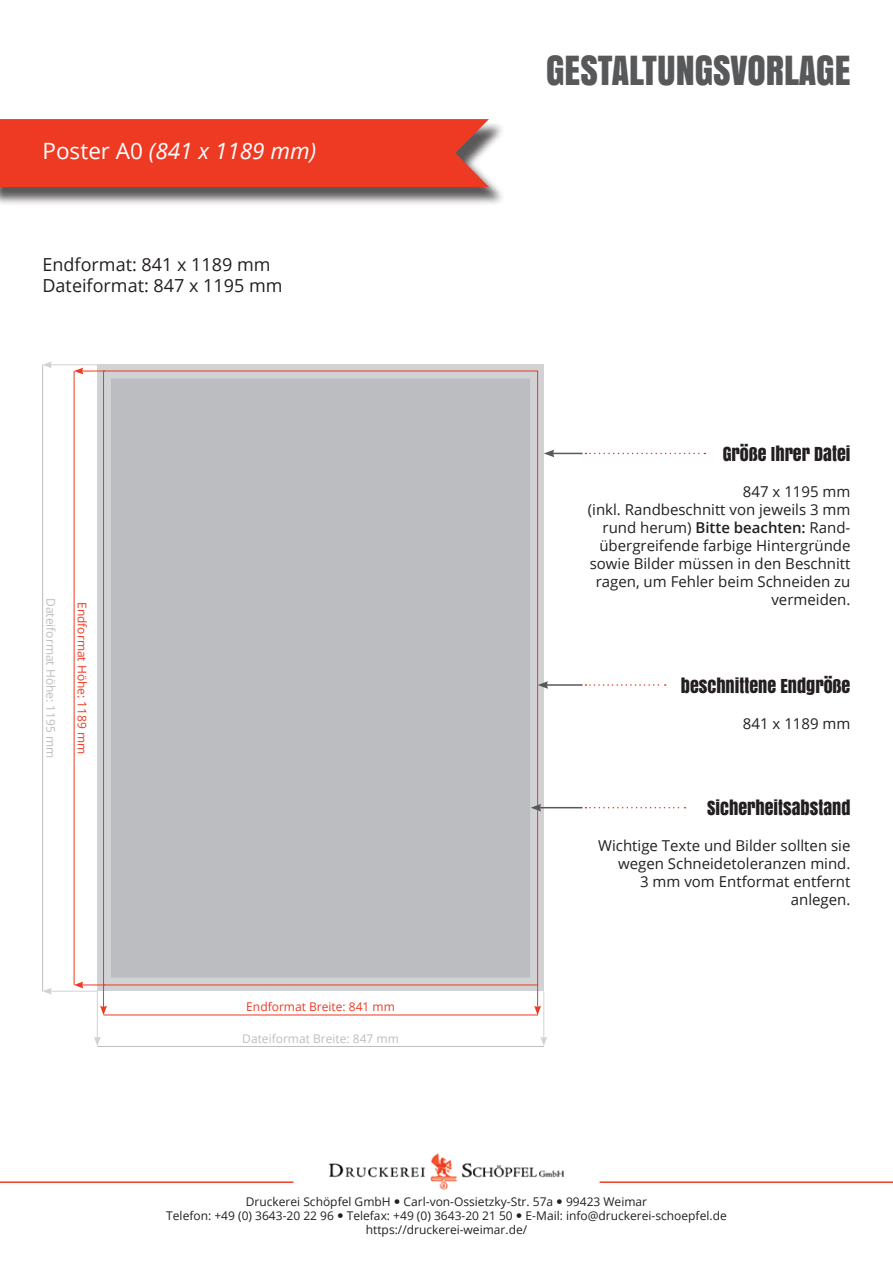
<style>
.page{position:relative;width:893px;height:1263px;background:#fff}
.page>*{position:absolute;margin:0;border:0;box-sizing:border-box;transform-origin:0 0}
.t1{font:37.5px "Anton";color:#57585a}
.t2{font:italic 22.5px "Open Sans";color:#fff}
.t3{font:18px "Anton";color:#231f20}
.t4{font:18px/21.6px "Open Sans";color:#231f20}
.t5{font:15px/18px "Open Sans";color:#231f20;text-align:right}
.t6{font:12px/14.4px "Open Sans";color:#231f20;text-align:center}
.t7{font:12px "Open Sans";color:#bcbdc0}
.t8{font:12px "Open Sans";color:#ee3a23}
.s1{font-style:normal}
.s2{font-weight:600}
</style>
<div class="page">
<div style="left:0;top:121px;width:506px;height:85px;background:#231f20;opacity:.75"></div>
<div style="left:0;top:119px;width:489px;height:68px;background:#ee3a23"></div>
<svg style="left:97px;top:365px;width:447px;height:626px;fill:#d1d2d4"></svg>
<div style="left:104px;top:371px;width:434px;height:614px;background:#bcbdc0;border:8px solid #d1d2d4"></div>
<hr style="left:552px;top:453px;width:31px;height:1px;background:#57585a">
<svg style="left:544px;top:450px;width:10px;height:7px"></svg>
<svg style="left:585px;top:453px;width:120px;height:1px"></svg>
<hr style="left:546px;top:684px;width:37px;height:2px;background:#57585a">
<svg style="left:538px;top:681px;width:10px;height:8px"></svg>
<svg style="left:585px;top:684px;width:81px;height:2px"></svg>
<hr style="left:539px;top:807px;width:44px;height:1px;background:#57585a">
<svg style="left:531px;top:804px;width:10px;height:7px"></svg>
<svg style="left:585px;top:807px;width:101px;height:1px"></svg>
<svg style="left:534px;top:984px;width:7px;height:31px"></svg>
<hr style="left:104px;top:1015px;width:434px;height:1px;background:#ee3a23">
<hr style="left:97px;top:991px;width:1px;height:48px;background:#d1d2d4">
<svg style="left:94px;top:1037px;width:7px;height:9px"></svg>
<hr style="left:97px;top:1046px;width:447px;height:1px;background:#bcbdc0">
<hr style="left:543px;top:991px;width:1px;height:48px;background:#d1d2d4">
<svg style="left:540px;top:1036px;width:7px;height:10px"></svg>
<svg style="left:74px;top:368px;width:31px;height:6px"></svg>
<svg style="left:74px;top:981px;width:33px;height:34px"></svg>
<hr style="left:74px;top:371px;width:1px;height:614px;background:#ee3a23">
<hr style="left:50px;top:364px;width:47px;height:1px;background:#d1d2d4">
<svg style="left:42px;top:361px;width:10px;height:7px"></svg>
<hr style="left:42px;top:365px;width:1px;height:626px;background:#bcbdc0">
<hr style="left:50px;top:991px;width:47px;height:1px;background:#d1d2d4">
<svg style="left:42px;top:988px;width:10px;height:7px"></svg>
<img style="left:330px;top:1153px;width:233px;height:37px">
<hr style="left:0;top:1181px;width:293px;height:2px;background:#ef3c24">
<hr style="left:600px;top:1181px;width:293px;height:2px;background:#ef3c24">
<h2 class="t2" style="left:43px;top:135px;width:275px"><span class="s1">Poster A0</span> (841 x 1189 mm)</h2>
<p class="t4" style="left:43px;top:253px;width:242px">Endformat: 841 x 1189 mm<br>Dateiformat: 847 x 1195 mm</p>
<p class="t7" style="left:59px;top:598px;width:162px;rotate:90deg">Dateiformat Höhe: 1195 mm</p>
<p class="t8" style="left:90px;top:602px;width:154px;rotate:90deg">Endformat Höhe: 1189 mm</p>
<p class="t8" style="left:246px;top:999px;width:150px">Endformat Breite: 841 mm</p>
<p class="t7" style="left:242px;top:1030px;width:158px">Dateiformat Breite: 847 mm</p>
<h1 class="t1" style="left:546px;top:41px;width:306px">GESTALTUNGSVORLAGE</h1>
<p class="t3" style="left:723px;top:440px;width:129px">GRÖßE IHRER DATEI</p>
<p class="t5" style="left:588px;top:482px;width:264px">847 x 1195 mm<br>(inkl. Randbeschnitt von jeweils 3 mm rund herum) <span class="s2">Bitte beachten:</span> Rand&shy;übergreifende farbige Hintergründe sowie Bilder müssen in den Beschnitt ragen, um Fehler beim Schneiden zu vermeiden.</p>
<p class="t3" style="left:681px;top:671px;width:171px">BESCHNITTENE ENDGRÖßE</p>
<p class="t5" style="left:743px;top:714px;width:109px">841 x 1189 mm</p>
<p class="t3" style="left:707px;top:794px;width:145px">SICHERHEITSABSTAND</p>
<p class="t5" style="left:598px;top:836px;width:254px">Wichtige Texte und Bilder sollten sie wegen Schneidetoleranzen mind.<br>3 mm vom Entformat entfernt anlegen.</p>
<p class="t6" style="left:166px;top:1194px;width:562px">Druckerei Schöpfel GmbH Carl-von-Ossietzky-Str. 57a 99423 Weimar<br>Telefon: +49 (0) 3643-20 22 96 Telefax: +49 (0) 3643-20 21 50 E-Mail: info@druckerei-schoepfel.de https://druckerei-weimar.de/</p>
</div>
